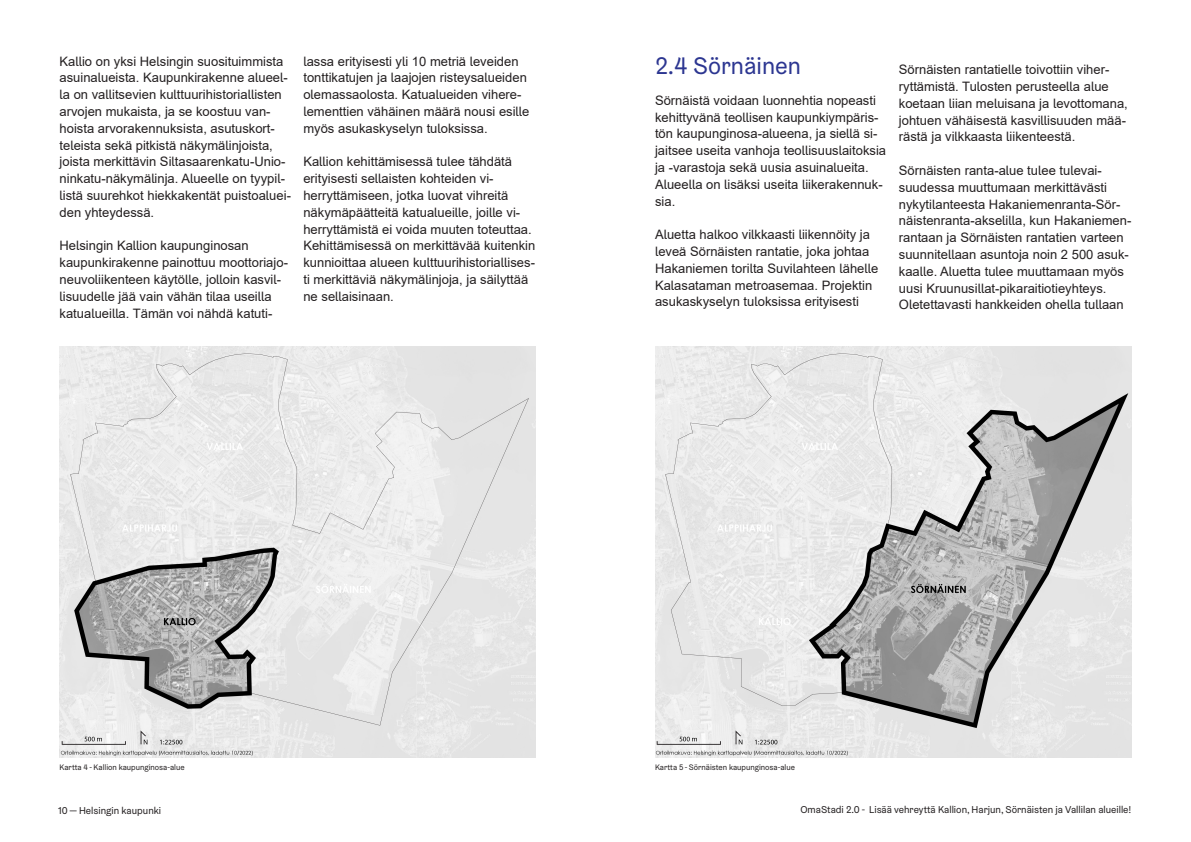
<style>
.page{position:relative;width:1191px;height:842px;background:#fff}
.page>*{position:absolute;margin:0;border:0;box-sizing:border-box;transform-origin:0 0}
.Otsikko_24pt{font:24px "Helsinki Grotesk";color:#2c3691}
.Leipis_14_pt{font:13px/16.8px "Arial";color:#231f20}
.t1{font:10px "Helsinki Grotesk";color:#231f20}
.Kuvateksti{font:8px "Helsinki Grotesk";color:#231f20}
</style>
<div class="page">
<img style="left:60px;top:346px;width:476px;height:412px">
<img style="left:655px;top:346px;width:476px;height:412px">
<p class="Leipis_14_pt" style="left:60px;top:53px;width:233px">Kallio on yksi Helsingin suosituimmista asuinalueista. Kaupunkirakenne alueel&shy;la on vallitsevien kulttuurihistoriallisten arvojen mukaista, ja se koostuu van&shy;hoista arvorakennuksista, asutuskort&shy;teleista sekä pitkistä näkymälinjoista, joista merkittävin Siltasaarenkatu-Unio&shy;ninkatu-näkymälinja. Alueelle on tyypil&shy;listä suurehkot hiekkakentät puistoaluei&shy;den yhteydessä.</p>
<p class="Leipis_14_pt" style="left:60px;top:237px;width:230px">Helsingin Kallion kaupunginosan kaupunkirakenne painottuu moottoriajo&shy;neuvoliikenteen käytölle, jolloin kasvil&shy;lisuudelle jää vain vähän tilaa useilla katualueilla. Tämän voi nähdä katuti-</p>
<p class="Leipis_14_pt" style="left:303px;top:53px;width:227px">lassa erityisesti yli 10 metriä leveiden tonttikatujen ja laajojen risteysalueiden olemassaolosta. Katualueiden vihere&shy;lementtien vähäinen määrä nousi esille myös asukaskyselyn tuloksissa.</p>
<p class="Leipis_14_pt" style="left:303px;top:153px;width:233px">Kallion kehittämisessä tulee tähdätä erityisesti sellaisten kohteiden vi&shy;herryttämiseen, jotka luovat vihreitä näkymäpäätteitä katualueille, joille vi&shy;herryttämistä ei voida muuten toteuttaa.<br>Kehittämisessä on merkittävää kuitenkin kunnioittaa alueen kulttuurihistoriallises&shy;ti merkittäviä näkymälinjoja, ja säilyttää ne sellaisinaan.</p>
<p class="Otsikko_24pt" style="left:655px;top:51px;width:147px">2.4 Sörnäinen</p>
<p class="Leipis_14_pt" style="left:655px;top:92px;width:233px">Sörnäistä voidaan luonnehtia nopeasti kehittyvänä teollisen kaupunkiympäris&shy;tön kaupunginosa-alueena, ja siellä si&shy;jaitsee useita vanhoja teollisuuslaitoksia ja -varastoja sekä uusia asuinalueita.<br>Alueella on lisäksi useita liikerakennuk&shy;sia.</p>
<p class="Leipis_14_pt" style="left:655px;top:226px;width:225px">Aluetta halkoo vilkkaasti liikennöity ja leveä Sörnäisten rantatie, joka johtaa Hakaniemen torilta Suvilahteen lähelle Kalasataman metroasemaa. Projektin asukaskyselyn tuloksissa erityisesti</p>
<p class="Leipis_14_pt" style="left:899px;top:61px;width:230px">Sörnäisten rantatielle toivottiin viher&shy;ryttämistä. Tulosten perusteella alue koetaan liian meluisana ja levottomana, johtuen vähäisestä kasvillisuuden mää&shy;rästä ja vilkkaasta liikenteestä.</p>
<p class="Leipis_14_pt" style="left:899px;top:162px;width:234px">Sörnäisten ranta-alue tulee tulevai&shy;suudessa muuttumaan merkittävästi nykytilanteesta Hakaniemenranta-Sör&shy;näistenranta-akselilla, kun Hakaniemen&shy;rantaan ja Sörnäisten rantatien varteen suunnitellaan asuntoja noin 2 500 asuk&shy;kaalle. Aluetta tulee muuttamaan myös uusi Kruunusillat-pikaraitiotieyhteys.<br>Oletettavasti hankkeiden ohella tullaan</p>
<p class="Kuvateksti" style="left:60px;top:762px;width:126px">Kartta 4 - Kallion kaupunginosa-alue</p>
<p class="Kuvateksti" style="left:655px;top:762px;width:141px">Kartta 5 - Sörnäisten kaupunginosa-alue</p>
<p class="t1" style="left:58px;top:804px;width:104px">10 — Helsingin kaupunki</p>
<p class="t1" style="left:800px;top:803px;width:332px">OmaStadi 2.0 - Lisää vehreyttä Kallion, Harjun, Sörnäisten ja Vallilan alueille!</p>
</div>
